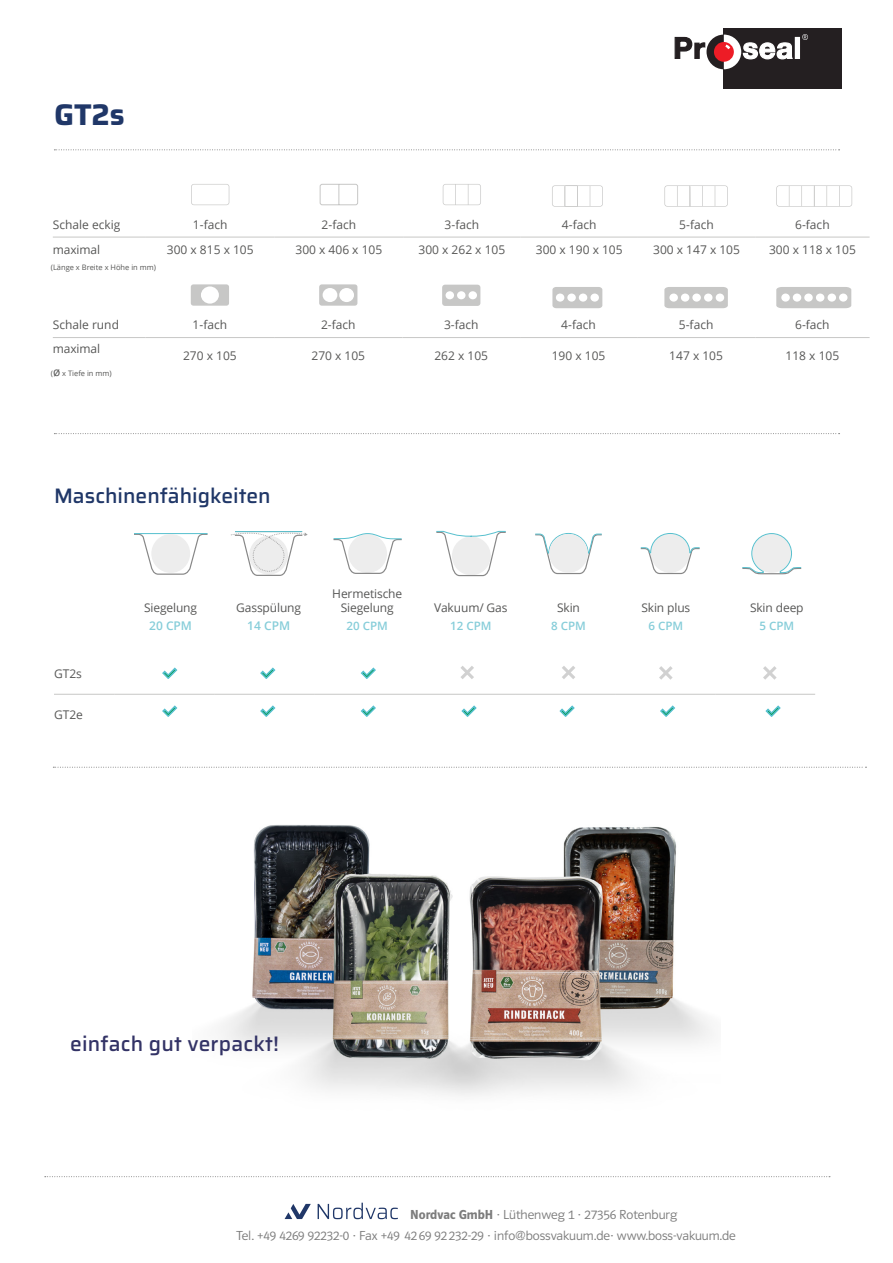
<style>
.page{position:relative;width:893px;height:1263px;background:#fff}
.page>*{position:absolute;margin:0;border:0;box-sizing:border-box;transform-origin:0 0}
.t1{font:700 30px "Saira";color:#203768}
.t2{font:500 21px "Saira";color:#203768}
.t3{font:500 21px "Saira";letter-spacing:.01em;color:#336}
.t4{font:13.5px "Polo 11 Leicht";letter-spacing:-.005em;color:#7c7c7c}
.t5{font:12px/14px "Open Sans";color:#575756;text-align:center}
.t6{font:600 12px "Open Sans";color:#86cdd9}
.t7{font:600 11.55px "Open Sans";color:#86cdd9}
.t8{font:7.5px "Open Sans";color:#575756}
.s1{font-size:12px}
.s2{font-family:"Polo 11 Halbfett"}
</style>
<div class="page">
<svg style="left:54px;top:433px;width:786px;height:1px"></svg>
<svg style="left:54px;top:149px;width:786px;height:1px"></svg>
<svg style="left:45px;top:1176px;width:785px;height:1px"></svg>
<svg style="left:318px;top:1203px;width:80px;height:16px"></svg>
<svg style="left:285px;top:1204px;width:26px;height:15px"></svg>
<img style="left:220px;top:825px;width:492px;height:271px">
<hr style="left:146px;top:337px;width:128px;height:1px;background:#c7c7c6">
<hr style="left:274px;top:337px;width:128px;height:1px;background:#c7c7c6">
<hr style="left:53px;top:337px;width:93px;height:1px;background:#c7c7c6">
<hr style="left:402px;top:337px;width:118px;height:1px;background:#c7c7c6">
<hr style="left:520px;top:337px;width:117px;height:1px;background:#c7c7c6">
<hr style="left:637px;top:337px;width:118px;height:1px;background:#c7c7c6">
<hr style="left:755px;top:337px;width:115px;height:1px;background:#c7c7c6">
<svg style="left:191px;top:284px;width:38px;height:22px"></svg>
<svg style="left:319px;top:284px;width:38px;height:22px"></svg>
<div style="left:442px;top:285px;width:38px;height:21px;background:#c7c7c6;border-radius:3px"></div>
<div style="left:446px;top:291px;width:8px;height:8px;background:#fff;border-radius:50%"></div>
<div style="left:457px;top:291px;width:8px;height:8px;background:#fff;border-radius:50%"></div>
<div style="left:468px;top:291px;width:9px;height:8px;background:#fff;border-radius:50%"></div>
<hr style="left:146px;top:237px;width:129px;height:1px;background:#c7c7c6">
<hr style="left:275px;top:237px;width:128px;height:1px;background:#c7c7c6">
<hr style="left:403px;top:237px;width:118px;height:1px;background:#c7c7c6">
<hr style="left:521px;top:237px;width:117px;height:1px;background:#c7c7c6">
<hr style="left:638px;top:237px;width:117px;height:1px;background:#c7c7c6">
<hr style="left:755px;top:237px;width:115px;height:1px;background:#c7c7c6">
<hr style="left:53px;top:237px;width:93px;height:1px;background:#c7c7c6">
<svg style="left:191px;top:184px;width:38px;height:21px"></svg>
<svg style="left:319px;top:184px;width:39px;height:22px"></svg>
<svg style="left:443px;top:184px;width:38px;height:21px"></svg>
<svg style="left:552px;top:287px;width:50px;height:21px"></svg>
<div style="left:556px;top:294px;width:8px;height:8px;background:#fff;border-radius:50%"></div>
<div style="left:567px;top:294px;width:9px;height:8px;background:#fff;border-radius:50%"></div>
<div style="left:579px;top:294px;width:8px;height:8px;background:#fff;border-radius:50%"></div>
<div style="left:590px;top:294px;width:9px;height:8px;background:#fff;border-radius:50%"></div>
<svg style="left:664px;top:287px;width:64px;height:21px"></svg>
<div style="left:669px;top:294px;width:9px;height:8px;background:#fff;border-radius:50%"></div>
<div style="left:681px;top:294px;width:8px;height:8px;background:#fff;border-radius:50%"></div>
<div style="left:692px;top:294px;width:9px;height:8px;background:#fff;border-radius:50%"></div>
<div style="left:704px;top:294px;width:8px;height:8px;background:#fff;border-radius:50%"></div>
<div style="left:716px;top:294px;width:8px;height:8px;background:#fff;border-radius:50%"></div>
<svg style="left:776px;top:287px;width:75px;height:21px"></svg>
<div style="left:781px;top:294px;width:9px;height:8px;background:#fff;border-radius:50%"></div>
<div style="left:793px;top:294px;width:8px;height:8px;background:#fff;border-radius:50%"></div>
<div style="left:804px;top:294px;width:9px;height:8px;background:#fff;border-radius:50%"></div>
<div style="left:816px;top:294px;width:8px;height:8px;background:#fff;border-radius:50%"></div>
<div style="left:827px;top:294px;width:9px;height:8px;background:#fff;border-radius:50%"></div>
<div style="left:839px;top:294px;width:8px;height:8px;background:#fff;border-radius:50%"></div>
<svg style="left:552px;top:185px;width:51px;height:22px"></svg>
<svg style="left:664px;top:185px;width:64px;height:22px"></svg>
<svg style="left:53px;top:767px;width:813px;height:1px"></svg>
<hr style="left:115px;top:694px;width:100px;height:1px;background:#c7c7c6">
<hr style="left:215px;top:694px;width:100px;height:1px;background:#c7c7c6">
<hr style="left:315px;top:694px;width:100px;height:1px;background:#c7c7c6">
<hr style="left:415px;top:694px;width:100px;height:1px;background:#c7c7c6">
<hr style="left:515px;top:694px;width:100px;height:1px;background:#c7c7c6">
<hr style="left:615px;top:694px;width:100px;height:1px;background:#c7c7c6">
<hr style="left:715px;top:694px;width:100px;height:1px;background:#c7c7c6">
<hr style="left:54px;top:694px;width:61px;height:1px;background:#c7c7c6">
<svg style="left:134px;top:534px;width:74px;height:41px"></svg>
<hr style="left:134px;top:533px;width:74px;height:1px;background:#57c0ce">
<div style="left:151px;top:534px;width:39px;height:39px;background:#ededed;border-radius:50%"></div>
<svg style="left:231px;top:531px;width:76px;height:45px"></svg>
<svg style="left:333px;top:533px;width:69px;height:41px"></svg>
<svg style="left:436px;top:531px;width:70px;height:45px"></svg>
<svg style="left:535px;top:533px;width:67px;height:42px"></svg>
<div style="left:549px;top:534px;width:39px;height:39px;background:#ededed;border-radius:50%"></div>
<svg style="left:640px;top:533px;width:60px;height:42px"></svg>
<svg style="left:742px;top:533px;width:59px;height:42px"></svg>
<svg style="left:659px;top:666px;width:14px;height:14px"></svg>
<svg style="left:763px;top:666px;width:14px;height:14px"></svg>
<svg style="left:562px;top:666px;width:13px;height:13px"></svg>
<svg style="left:461px;top:666px;width:13px;height:13px"></svg>
<svg style="left:162px;top:667px;width:16px;height:12px"></svg>
<svg style="left:162px;top:705px;width:16px;height:12px"></svg>
<svg style="left:461px;top:705px;width:16px;height:12px"></svg>
<svg style="left:260px;top:667px;width:16px;height:12px"></svg>
<svg style="left:260px;top:705px;width:16px;height:12px"></svg>
<svg style="left:559px;top:705px;width:16px;height:12px"></svg>
<svg style="left:360px;top:667px;width:16px;height:12px"></svg>
<svg style="left:360px;top:705px;width:16px;height:12px"></svg>
<svg style="left:660px;top:705px;width:15px;height:12px"></svg>
<svg style="left:765px;top:705px;width:16px;height:12px"></svg>
<svg style="left:776px;top:185px;width:76px;height:22px"></svg>
<div style="left:724px;top:28px;width:118px;height:61px;background:#241f21"></div>
<svg style="left:675px;top:34px;width:133px;height:35px"></svg>
<p class="t1" style="left:54px;top:92px;width:72px">GT2s</p>
<p class="t5" style="left:53px;top:217px;width:69px">Schale eckig</p>
<p class="t5" style="left:193px;top:217px;width:36px">1-fach</p>
<p class="t5" style="left:322px;top:217px;width:36px">2-fach</p>
<p class="t5" style="left:445px;top:217px;width:36px">3-fach</p>
<p class="t5" style="left:562px;top:217px;width:36px">4-fach</p>
<p class="t5" style="left:679px;top:217px;width:36px">5-fach</p>
<p class="t5" style="left:795px;top:217px;width:36px">6-fach</p>
<p class="t5" style="left:53px;top:243px;width:49px">maximal</p>
<p class="t5" style="left:167px;top:243px;width:88px">300 x 815 x 105</p>
<p class="t5" style="left:295px;top:243px;width:88px">300 x 406 x 105</p>
<p class="t5" style="left:418px;top:243px;width:88px">300 x 262 x 105</p>
<p class="t5" style="left:536px;top:243px;width:88px">300 x 190 x 105</p>
<p class="t5" style="left:653px;top:243px;width:88px">300 x 147 x 105</p>
<p class="t5" style="left:769px;top:243px;width:88px">300 x 118 x 105</p>
<p class="t8" style="left:51px;top:262px;width:107px">(Länge x Breite x Höhe in mm)</p>
<p class="t5" style="left:53px;top:318px;width:68px">Schale rund</p>
<p class="t5" style="left:193px;top:318px;width:36px">1-fach</p>
<p class="t5" style="left:321px;top:318px;width:36px">2-fach</p>
<p class="t5" style="left:444px;top:318px;width:36px">3-fach</p>
<p class="t5" style="left:561px;top:318px;width:36px">4-fach</p>
<p class="t5" style="left:679px;top:318px;width:36px">5-fach</p>
<p class="t5" style="left:795px;top:318px;width:36px">6-fach</p>
<p class="t5" style="left:53px;top:341px;width:49px">maximal</p>
<p class="t5" style="left:183px;top:349px;width:55px">270 x 105</p>
<p class="t5" style="left:311px;top:349px;width:55px">270 x 105</p>
<p class="t5" style="left:434px;top:349px;width:55px">262 x 105</p>
<p class="t5" style="left:552px;top:349px;width:55px">190 x 105</p>
<p class="t5" style="left:669px;top:349px;width:55px">147 x 105</p>
<p class="t5" style="left:785px;top:349px;width:55px">118 x 105</p>
<p class="t8" style="left:51px;top:368px;width:62px">(<span class="s1">ø</span> x Tiefe in mm)</p>
<p class="t2" style="left:54px;top:480px;width:218px">Maschinenfähigkeiten</p>
<p class="t5" style="left:54px;top:666px;width:29px">GT2s</p>
<p class="t5" style="left:54px;top:707px;width:30px">GT2e</p>
<p class="t5" style="left:144px;top:600px;width:55px">Siegelung</p>
<p class="t6" style="left:149px;top:618px;width:44px">20 CPM</p>
<p class="t5" style="left:236px;top:600px;width:66px">Gasspülung</p>
<p class="t6" style="left:247px;top:618px;width:44px">14 CPM</p>
<p class="t5" style="left:332px;top:586px;width:71px">Hermetische<br>Siegelung</p>
<p class="t7" style="left:347px;top:618px;width:43px">20 CPM</p>
<p class="t5" style="left:434px;top:600px;width:75px">Vakuum/ Gas</p>
<p class="t7" style="left:450px;top:618px;width:43px">12 CPM</p>
<p class="t5" style="left:557px;top:600px;width:24px">Skin</p>
<p class="t7" style="left:551px;top:618px;width:36px">8 CPM</p>
<p class="t5" style="left:641px;top:600px;width:50px">Skin plus</p>
<p class="t7" style="left:648px;top:618px;width:36px">6 CPM</p>
<p class="t5" style="left:750px;top:600px;width:55px">Skin deep</p>
<p class="t7" style="left:759px;top:618px;width:36px">5 CPM</p>
<p class="t3" style="left:70px;top:1028px;width:210px">einfach gut verpackt!</p>
<p class="t4" style="left:410px;top:1207px;width:268px"><span class="s2">Nordvac GmbH</span> · Lüthenweg 1 · 27356 Rotenburg</p>
<p class="t4" style="left:236px;top:1228px;width:501px">Tel. +49 4269 92232-0 · Fax +49 4269 92232-29 · info@bossvakuum.de· www.boss-vakuum.de</p>
</div>
